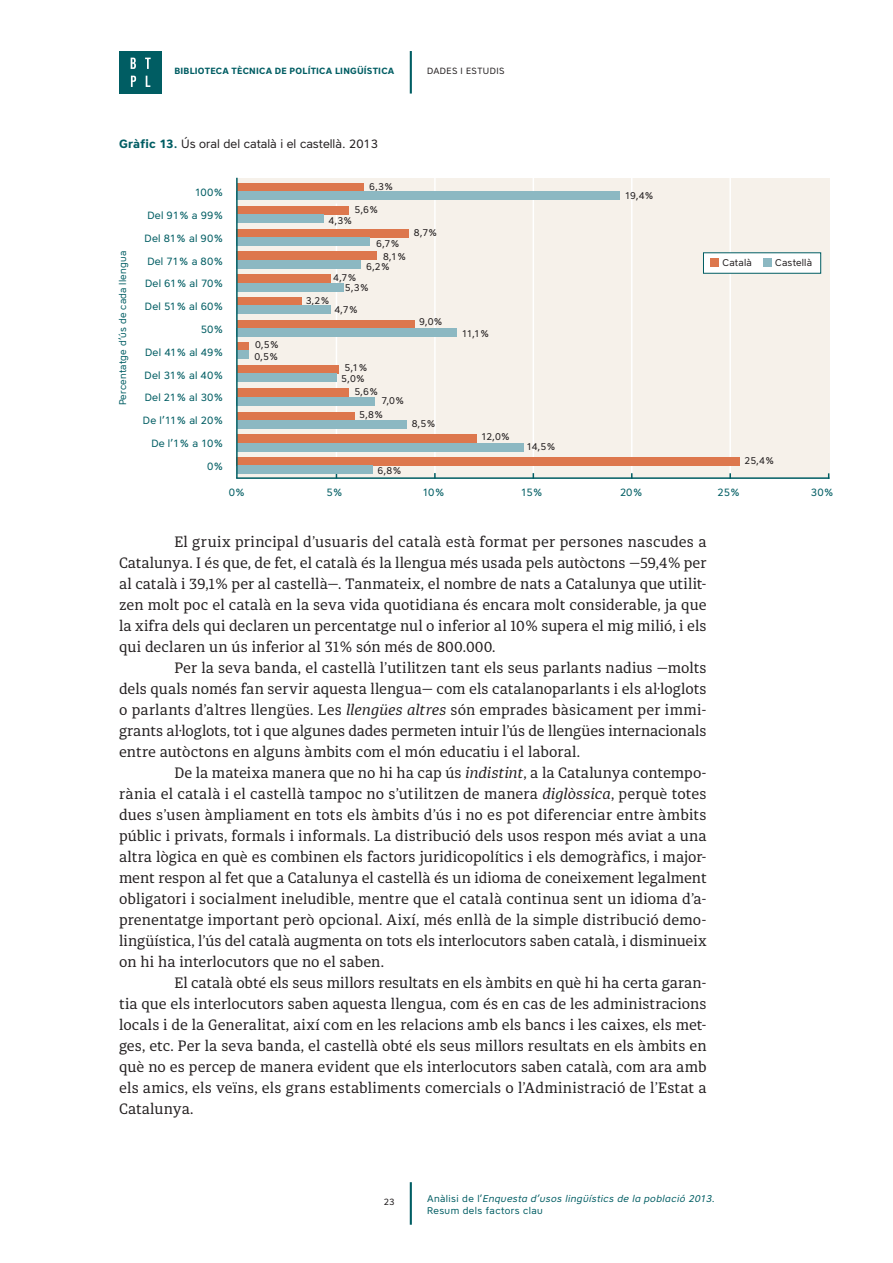
<style>
.page{position:relative;width:893px;height:1263px;background:#fff}
.page>*{position:absolute;margin:0;border:0;box-sizing:border-box;transform-origin:0 0}
.t1{font:15px/21px "Diaria Pro";letter-spacing:.005em;color:#231f20;text-align:justify}
.t2{font:12px "Core Sans A45";color:#231f20}
.t3{font:10.5px/22.8px "Core Sans A45";letter-spacing:.015em;color:#005d63;text-align:right}
.t4{font:9.75px "Core Sans A45";letter-spacing:.015em;color:#231f20}
.t5{font:italic 9.75px/12.1px "Core Sans A45";letter-spacing:.04em;color:#005d63}
.t6{font:9.75px "Core Sans A45";letter-spacing:.02em;color:#005d63}
.t7{font:700 9px "Core Sans A65";letter-spacing:.02em;color:#005d63}
.t8{font:9px "Core Sans A45";letter-spacing:.05em;color:#231f20}
.s1{font-family:"Core Sans A65";font-weight:700;color:#005d63}
.s2{font-style:italic}
.s3{font-style:normal}
</style>
<div class="page">
<div style="left:119px;top:51px;width:43px;height:43px;background:#005d63"></div>
<svg style="left:131px;top:58px;width:20px;height:11px"></svg>
<svg style="left:131px;top:76px;width:19px;height:11px"></svg>
<hr style="left:410px;top:51px;width:2px;height:43px;background:#005d63">
<hr style="left:410px;top:1182px;width:2px;height:43px;background:#005d63">
<div style="left:237px;top:178px;width:592px;height:300px;background:#f6f1ea"></div>
<hr style="left:336px;top:204px;width:1px;height:270px;background:#fff">
<hr style="left:434px;top:178px;width:2px;height:296px;background:#fff">
<hr style="left:533px;top:178px;width:1px;height:296px;background:#fff">
<hr style="left:631px;top:178px;width:1px;height:296px;background:#fff">
<hr style="left:729px;top:178px;width:2px;height:297px;background:#fff">
<hr style="left:236px;top:477px;width:593px;height:2px;background:#005d63">
<div style="left:237px;top:457px;width:503px;height:8px;background:#dd774d"></div>
<div style="left:237px;top:435px;width:239px;height:8px;background:#dd774d"></div>
<div style="left:237px;top:412px;width:117px;height:8px;background:#dd774d"></div>
<div style="left:237px;top:389px;width:111px;height:8px;background:#dd774d"></div>
<div style="left:237px;top:365px;width:101px;height:9px;background:#dd774d"></div>
<div style="left:237px;top:342px;width:12px;height:8px;background:#dd774d"></div>
<div style="left:237px;top:320px;width:177px;height:9px;background:#dd774d"></div>
<div style="left:237px;top:297px;width:64px;height:8px;background:#dd774d"></div>
<div style="left:237px;top:274px;width:94px;height:9px;background:#dd774d"></div>
<div style="left:237px;top:251px;width:140px;height:9px;background:#dd774d"></div>
<div style="left:237px;top:229px;width:172px;height:8px;background:#dd774d"></div>
<div style="left:237px;top:206px;width:111px;height:8px;background:#dd774d"></div>
<div style="left:237px;top:183px;width:127px;height:9px;background:#dd774d"></div>
<div style="left:237px;top:465px;width:135px;height:9px;background:#8cb8c2"></div>
<div style="left:237px;top:443px;width:286px;height:8px;background:#8cb8c2"></div>
<div style="left:237px;top:420px;width:170px;height:9px;background:#8cb8c2"></div>
<div style="left:237px;top:397px;width:138px;height:8px;background:#8cb8c2"></div>
<div style="left:237px;top:374px;width:99px;height:8px;background:#8cb8c2"></div>
<div style="left:237px;top:350px;width:12px;height:9px;background:#8cb8c2"></div>
<div style="left:237px;top:329px;width:220px;height:8px;background:#8cb8c2"></div>
<div style="left:237px;top:305px;width:94px;height:9px;background:#8cb8c2"></div>
<div style="left:237px;top:283px;width:106px;height:8px;background:#8cb8c2"></div>
<div style="left:237px;top:260px;width:124px;height:8px;background:#8cb8c2"></div>
<div style="left:237px;top:237px;width:133px;height:9px;background:#8cb8c2"></div>
<div style="left:237px;top:214px;width:86px;height:9px;background:#8cb8c2"></div>
<div style="left:237px;top:192px;width:383px;height:8px;background:#8cb8c2"></div>
<hr style="left:236px;top:178px;width:2px;height:300px;background:#005d63">
<div style="left:703px;top:253px;width:118px;height:20px;background:#fff"></div>
<div style="left:710px;top:258px;width:8px;height:9px;background:#dd774d"></div>
<div style="left:764px;top:258px;width:8px;height:9px;background:#8cb8c2"></div>
<p class="t7" style="left:174px;top:65px;width:222px">BIBLIOTECA TÈCNICA DE POLÍTICA LINGÜÍSTICA</p>
<p class="t8" style="left:427px;top:65px;width:79px">DADES I ESTUDIS</p>
<p class="t2" style="left:119px;top:136px;width:260px"><span class="s1">Gràfic 13.</span> Ús oral del català i el castellà. 2013</p>
<p class="t6" style="left:116px;top:405px;width:156px;rotate:-90deg">Percentatge d’ús de cada llengua</p>
<p class="t3" style="left:143px;top:181px;width:82px">100%<br>Del 91% a 99%<br>Del 81% al 90%<br>Del 71% a 80%<br>Del 61% al 70%<br>Del 51% al 60%<br>50%<br>Del 41% al 49%<br>Del 31% al 40%<br>Del 21% al 30%<br>De l’11% al 20%<br>De l’1% a 10%<br>0%</p>
<p class="t4" style="left:255px;top:339px;width:25px">0,5%</p>
<p class="t4" style="left:254px;top:350px;width:25px">0,5%</p>
<p class="t4" style="left:369px;top:180px;width:25px">6,3%</p>
<p class="t4" style="left:354px;top:203px;width:25px">5,6%</p>
<p class="t4" style="left:328px;top:215px;width:25px">4,3%</p>
<p class="t4" style="left:376px;top:237px;width:25px">6,7%</p>
<p class="t4" style="left:383px;top:250px;width:24px">8,1%</p>
<p class="t4" style="left:366px;top:260px;width:25px">6,2%</p>
<p class="t4" style="left:333px;top:271px;width:25px">4,7%</p>
<p class="t4" style="left:345px;top:281px;width:25px">5,3%</p>
<p class="t4" style="left:306px;top:294px;width:25px">3,2%</p>
<p class="t4" style="left:334px;top:303px;width:25px">4,7%</p>
<p class="t4" style="left:414px;top:227px;width:25px">8,7%</p>
<p class="t4" style="left:419px;top:316px;width:25px">9,0%</p>
<p class="t4" style="left:344px;top:361px;width:24px">5,1%</p>
<p class="t4" style="left:341px;top:373px;width:25px">5,0%</p>
<p class="t4" style="left:354px;top:385px;width:25px">5,6%</p>
<p class="t4" style="left:381px;top:395px;width:24px">7,0%</p>
<p class="t4" style="left:359px;top:409px;width:25px">5,8%</p>
<p class="t4" style="left:412px;top:418px;width:25px">8,5%</p>
<p class="t4" style="left:378px;top:464px;width:25px">6,8%</p>
<p class="t4" style="left:462px;top:327px;width:29px">11,1%</p>
<p class="t4" style="left:481px;top:430px;width:30px">12,0%</p>
<p class="t4" style="left:526px;top:440px;width:31px">14,5%</p>
<p class="t4" style="left:625px;top:189px;width:30px">19,4%</p>
<p class="t4" style="left:722px;top:256px;width:31px">Català</p>
<p class="t4" style="left:775px;top:256px;width:38px">Castellà</p>
<p class="t4" style="left:745px;top:455px;width:31px">25,4%</p>
<p class="t3" style="left:229px;top:481px;width:18px">0%</p>
<p class="t3" style="left:326px;top:481px;width:18px">5%</p>
<p class="t3" style="left:422px;top:481px;width:23px">10%</p>
<p class="t3" style="left:521px;top:481px;width:23px">15%</p>
<p class="t3" style="left:620px;top:481px;width:24px">20%</p>
<p class="t3" style="left:718px;top:481px;width:24px">25%</p>
<p class="t3" style="left:811px;top:481px;width:24px">30%</p>
<p class="t1" style="left:119px;top:531px;width:589px;text-indent:55px">El gruix principal d’usuaris del català està format per persones nascudes a Catalunya. I és que, de fet, el català és la llengua més usada pels autòctons —59,4% per al català i 39,1% per al castellà—. Tanmateix, el nombre de nats a Catalunya que utilit&shy;zen molt poc el català en la seva vida quotidiana és encara molt considerable, ja que la xifra dels qui declaren un percentatge nul o inferior al 10% supera el mig milió, i els qui declaren un ús inferior al 31% són més de 800.000.</p>
<p class="t1" style="left:119px;top:657px;width:589px;text-indent:55px">Per la seva banda, el castellà l’utilitzen tant els seus parlants nadius —molts dels quals només fan servir aquesta llengua— com els catalanoparlants i els al·loglots o parlants d’altres llengües. Les <span class="s2">llengües altres</span> són emprades bàsicament per immi&shy;grants al·loglots, tot i que algunes dades permeten intuir l’ús de llengües internacionals entre autòctons en alguns àmbits com el món educatiu i el laboral.</p>
<p class="t1" style="left:119px;top:762px;width:589px;text-indent:55px">De la mateixa manera que no hi ha cap ús <span class="s2">indistint</span>, a la Catalunya contempo&shy;rània el català i el castellà tampoc no s’utilitzen de manera <span class="s2">diglòssica</span>, perquè totes dues s’usen àmpliament en tots els àmbits d’ús i no es pot diferenciar entre àmbits públic i privats, formals i informals. La distribució dels usos respon més aviat a una altra lògica en què es combinen els factors juridicopolítics i els demogràfics, i major&shy;ment respon al fet que a Catalunya el castellà és un idioma de coneixement legalment obligatori i socialment ineludible, mentre que el català continua sent un idioma d’a&shy;prenentatge important però opcional. Així, més enllà de la simple distribució demo&shy;lingüística, l’ús del català augmenta on tots els interlocutors saben català, i disminueix on hi ha interlocutors que no el saben.</p>
<p class="t1" style="left:119px;top:972px;width:589px;text-indent:55px">El català obté els seus millors resultats en els àmbits en què hi ha certa garan&shy;tia que els interlocutors saben aquesta llengua, com és en cas de les administracions locals i de la Generalitat, així com en les relacions amb els bancs i les caixes, els met&shy;ges, etc. Per la seva banda, el castellà obté els seus millors resultats en els àmbits en què no es percep de manera evident que els interlocutors saben català, com ara amb els amics, els veïns, els grans establiments comercials o l’Administració de l’Estat a Catalunya.</p>
<p class="t8" style="left:384px;top:1195px;width:12px">23</p>
<p class="t5" style="left:427px;top:1192px;width:289px"><span class="s3">Anàlisi de l’</span>Enquesta d’usos lingüístics de la població 2013<span class="s3">.<br>Resum dels factors clau</span></p>
</div>
